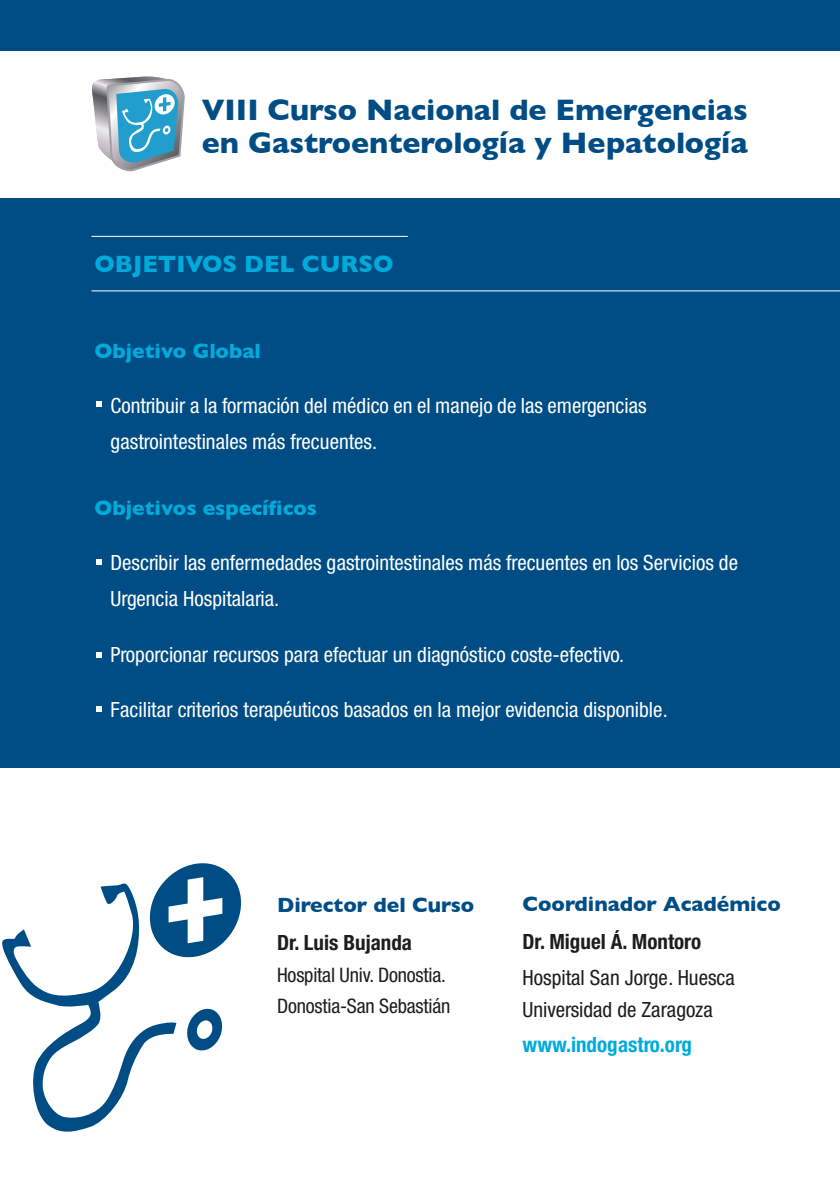
<style>
.page{position:relative;width:840px;height:1191px;background:#fff}
.page>*{position:absolute;margin:0;border:0;box-sizing:border-box;transform-origin:0 0}
.t1{font:700 30.2px/33.8px "Gill Sans";color:#004d85}
.t2{font:700 24px "Gill Sans";color:#00abdb}
.t3{font:condensed 21px/36px "Helvetica Neue LT Std";color:#fff}
.t4{font:condensed 21px/32px "Helvetica Neue LT Std";color:#1d1d1b}
.t5{font:700 21px "Gill Sans";color:#004d85}
.t6{font:700 21px "Gill Sans";color:#00abdb}
.t7{font:700 condensed 21px "Helvetica Neue LT Std";color:#1d1d1b}
.t8{font:700 condensed 21px "Helvetica Neue LT Std";color:#00abdb}
.t9{font:condensed 20px/30.6px "Helvetica Neue LT Std";letter-spacing:-.01em;color:#1d1d1b}
</style>
<div class="page">
<div style="left:0;top:0;width:839px;height:1170px;background:#004d85"></div>
<div style="left:0;top:51px;width:839px;height:146px;background:#fff"></div>
<svg style="left:96px;top:402px;width:6px;height:5px"></svg>
<svg style="left:96px;top:559px;width:6px;height:5px"></svg>
<svg style="left:96px;top:652px;width:6px;height:5px"></svg>
<svg style="left:96px;top:707px;width:6px;height:5px"></svg>
<svg style="left:92px;top:76px;width:93px;height:96px"></svg>
<div style="left:0;top:768px;width:839px;height:423px;background:#fff"></div>
<hr style="left:91px;top:290px;width:748px;height:1px;background:#fff">
<hr style="left:91px;top:236px;width:316px;height:1px;background:#fff">
<svg style="left:2px;top:883px;width:174px;height:249px"></svg>
<svg style="left:187px;top:1008px;width:36px;height:43px"></svg>
<svg style="left:150px;top:863px;width:91px;height:97px"></svg>
<h1 class="t1" style="left:202px;top:92px;width:547px">VIII Curso Nacional de Emergencias en Gastroenterología y Hepatología</h1>
<p class="t2" style="left:94px;top:245px;width:300px">OBJETIVOS DEL CURSO</p>
<p class="t6" style="left:94px;top:334px;width:168px">Objetivo Global</p>
<p class="t3" style="left:110px;top:387px;width:537px">Contribuir a la formación del médico en el manejo de las emergencias gastrointestinales más frecuentes.</p>
<p class="t6" style="left:94px;top:491px;width:224px">Objetivos específicos</p>
<p class="t3" style="left:110px;top:544px;width:628px">Describir las enfermedades gastrointestinales más frecuentes en los Servicios de<br>Urgencia Hospitalaria.</p>
<p class="t3" style="left:110px;top:636px;width:515px">Proporcionar recursos para efectuar un diagnóstico coste-efectivo.</p>
<p class="t3" style="left:110px;top:691px;width:558px">Facilitar criterios terapéuticos basados en la mejor evidencia disponible.</p>
<p class="t5" style="left:277px;top:888px;width:199px">Director del Curso</p>
<p class="t7" style="left:277px;top:929px;width:136px">Dr. Luis Bujanda</p>
<p class="t9" style="left:277px;top:960px;width:175px">Hospital Univ. Donostia.<br>Donostia-San Sebastián</p>
<p class="t5" style="left:522px;top:887px;width:259px">Coordinador Académico</p>
<p class="t7" style="left:522px;top:928px;width:180px">Dr. Miguel Á. Montoro</p>
<p class="t4" style="left:522px;top:961px;width:214px">Hospital San Jorge. Huesca<br>Universidad de Zaragoza</p>
<p class="t8" style="left:522px;top:1032px;width:171px">www.indogastro.org</p>
</div>
